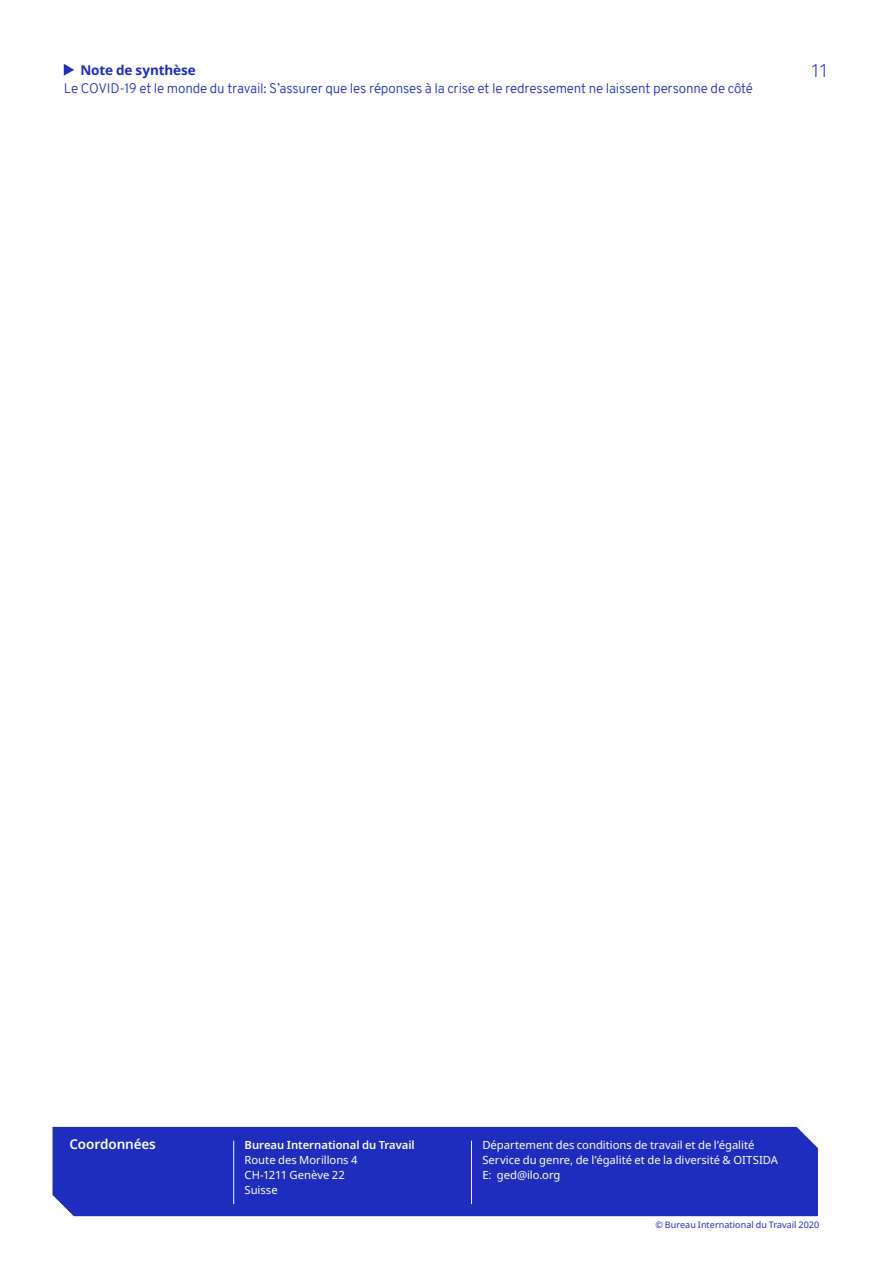
<style>
.page{position:relative;width:893px;height:1263px;background:#fff}
.page>*{position:absolute;margin:0;border:0;box-sizing:border-box;transform-origin:0 0}
.t1{font:300 18px "Noto Sans";color:#1e2dbe}
.Briefing_A4_-_Subhea{font:300 13.5px "Overpass";letter-spacing:-.01em;color:#1e2dbe}
.Briefing_A4_-_Subhea-2{font:700 13.5px "Noto Sans";letter-spacing:-.01em;color:#1e2dbe}
.Briefing_A4_-_Body{font:600 13.5px "Noto Sans";letter-spacing:-.01em;color:#fff}
.Briefing_A4_-_contac{font:11.25px/15px "Noto Sans";color:#fff}
.Briefing_A4_-_contac-2{font:600 11.25px "Noto Sans";letter-spacing:-.005em;color:#fff}
.Briefing_A4_-_contac-3{font:9px "Noto Sans";letter-spacing:.005em;color:#1e2dbe}
</style>
<div class="page">
<svg style="left:64px;top:64px;width:10px;height:12px"></svg>
<div style="left:53px;top:1127px;width:765px;height:89px;background:#1e2dbe"></div>
<hr style="left:497px;top:1180px;width:63px;height:1px;background:#1e2dbe">
<hr style="left:471px;top:1140px;width:1px;height:64px;background:#fff">
<hr style="left:233px;top:1140px;width:1px;height:64px;background:#fff">
<p class="Briefing_A4_-_Subhea-2" style="left:80px;top:60px;width:117px">Note de synthèse</p>
<h1 class="t1" style="left:810px;top:57px;width:20px">11</h1>
<p class="Briefing_A4_-_Subhea" style="left:64px;top:78px;width:691px">Le COVID-19 et le monde du travail: S’assurer que les réponses à la crise et le redressement ne laissent personne de côté</p>
<p class="Briefing_A4_-_Body" style="left:70px;top:1135px;width:88px">Coordonnées</p>
<p class="Briefing_A4_-_contac-2" style="left:245px;top:1136px;width:172px">Bureau International du Travail</p>
<p class="Briefing_A4_-_contac" style="left:245px;top:1152px;width:114px">Route des Morillons 4<br>CH-1211 Genève 22<br>Suisse</p>
<p class="Briefing_A4_-_contac" style="left:482px;top:1137px;width:297px">Département des conditions de travail et de l’égalité<br>Service du genre, de l’égalité et de la diversité &amp; OITSIDA<br>E: ged@ilo.org</p>
<p class="Briefing_A4_-_contac-3" style="left:655px;top:1218px;width:165px">© Bureau International du Travail 2020</p>
</div>
